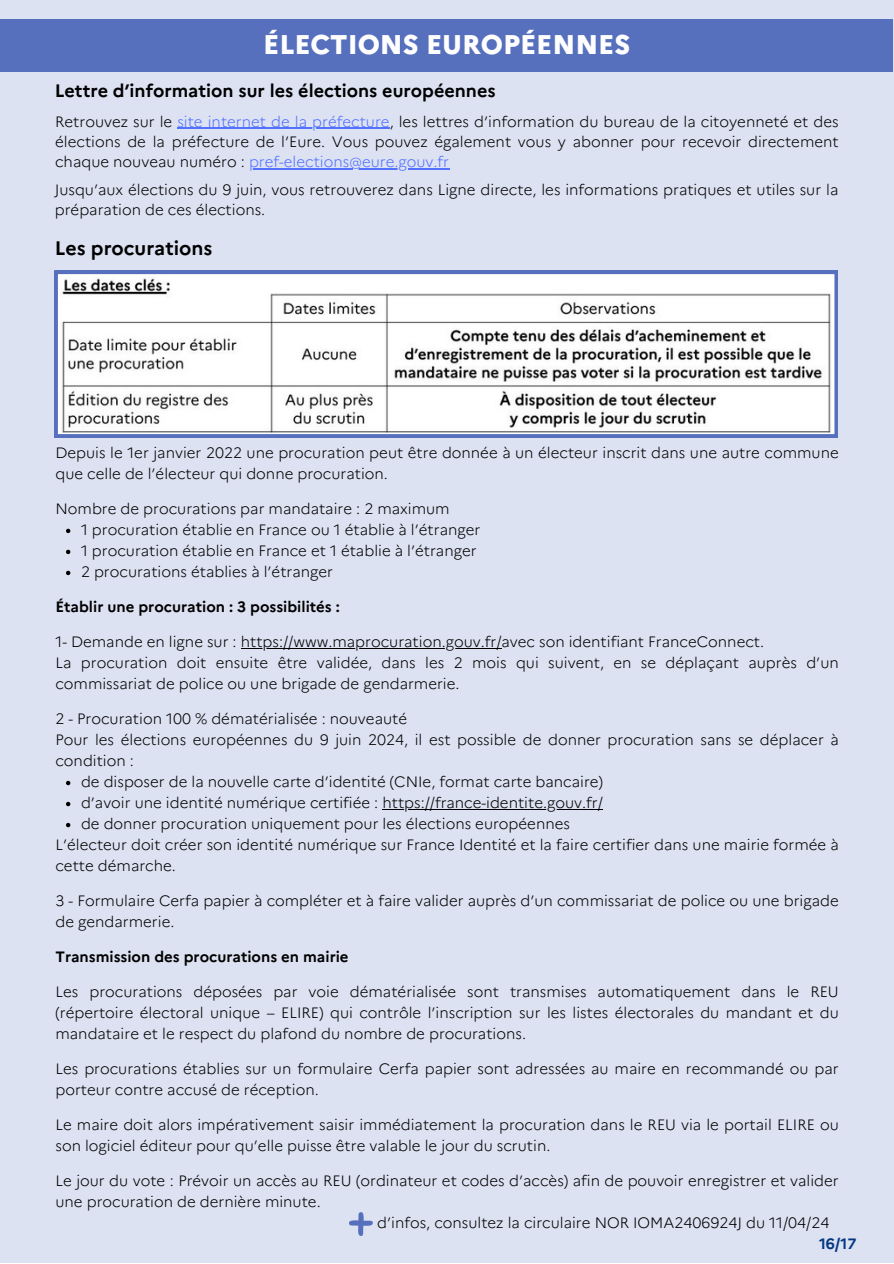
<style>
.page{position:relative;width:894px;height:1264px;background:#fff}
.page>*{position:absolute;margin:0;border:0;box-sizing:border-box;transform-origin:0 0}
.t1{font:800 27px "Marianne";color:#fefefe}
.t2{font:700 19.5px "Marianne";color:#000}
.t3{font:700 18px "Marianne";color:#000}
.t4{font:300 15px/21px "Marianne";color:#000}
.t5{font:700 15px "Marianne";color:#000}
.t6{font:700 15px "Marianne";color:#033782}
.s1{color:#5271ff}
</style>
<div class="page">
<div style="left:0;top:0;width:892px;height:1262px;background:#dde2f2"></div>
<div style="left:0;top:20px;width:892px;height:52px;background:#5770be"></div>
<svg style="left:54px;top:271px;width:783px;height:166px;background:#dedfe3"></svg>
<hr style="left:177px;top:128px;width:212px;height:1px;background:#5271ff">
<hr style="left:249px;top:168px;width:200px;height:1px;background:#5271ff">
<svg style="left:66px;top:528px;width:4px;height:5px"></svg>
<svg style="left:66px;top:549px;width:4px;height:5px"></svg>
<svg style="left:66px;top:570px;width:4px;height:5px"></svg>
<hr style="left:241px;top:647px;width:260px;height:1px;background:#000">
<svg style="left:66px;top:780px;width:4px;height:5px"></svg>
<svg style="left:66px;top:801px;width:4px;height:5px"></svg>
<hr style="left:382px;top:808px;width:220px;height:1px;background:#000">
<svg style="left:66px;top:822px;width:4px;height:5px"></svg>
<svg style="left:349px;top:1212px;width:24px;height:23px"></svg>
<h2 class="t1" style="left:263px;top:24px;width:368px">ÉLECTIONS EUROPÉENNES</h2>
<p class="t3" style="left:55px;top:80px;width:442px">Lettre d’information sur les élections européennes</p>
<p class="t4" style="left:55px;top:111px;width:784px">Retrouvez sur le <span class="s1">site internet de la préfecture</span>, les lettres d’information du bureau de la citoyenneté et des</p>
<p class="t4" style="left:55px;top:131px;width:784px;line-height:20.2px">élections de la préfecture de l’Eure. Vous pouvez également vous y abonner pour recevoir directement chaque nouveau numéro : <span class="s1">pref-elections@eure.gouv.fr</span></p>
<p class="t4" style="left:55px;top:179px;width:784px;line-height:20.2px">Jusqu’aux élections du 9 juin, vous retrouverez dans Ligne directe, les informations pratiques et utiles sur la préparation de ces élections.</p>
<p class="t2" style="left:55px;top:236px;width:159px">Les procurations</p>
<p class="t4" style="left:55px;top:442px;width:784px">Depuis le 1er janvier 2022 une procuration peut être donnée à un électeur inscrit dans une autre commune que celle de l’électeur qui donne procuration.</p>
<p class="t4" style="left:55px;top:498px;width:395px">Nombre de procurations par mandataire : 2 maximum</p>
<p class="t4" style="left:81px;top:519px;width:401px">1 procuration établie en France ou 1 établie à l’étranger</p>
<p class="t4" style="left:81px;top:540px;width:397px">1 procuration établie en France et 1 établie à l’étranger</p>
<h3 class="t4" style="left:81px;top:561px;width:253px">2 procurations établies à l’étranger</h3>
<p class="t5" style="left:55px;top:597px;width:286px">Établir une procuration : 3 possibilités :</p>
<p class="t4" style="left:55px;top:631px;width:710px">1- Demande en ligne sur : https://www.maprocuration.gouv.fr/avec son identifiant FranceConnect.</p>
<p class="t4" style="left:55px;top:652px;width:784px">La procuration doit ensuite être validée, dans les 2 mois qui suivent, en se déplaçant auprès d’un commissariat de police ou une brigade de gendarmerie.</p>
<p class="t4" style="left:55px;top:708px;width:353px">2 - Procuration 100 % dématérialisée : nouveauté</p>
<p class="t4" style="left:55px;top:729px;width:784px">Pour les élections européennes du 9 juin 2024, il est possible de donner procuration sans se déplacer à condition :</p>
<p class="t4" style="left:81px;top:771px;width:523px">de disposer de la nouvelle carte d’identité (CNIe, format carte bancaire)</p>
<p class="t4" style="left:81px;top:792px;width:523px">d’avoir une identité numérique certifiée : https://france-identite.gouv.fr/</p>
<p class="t4" style="left:81px;top:813px;width:490px">de donner procuration uniquement pour les élections européennes</p>
<p class="t4" style="left:55px;top:834px;width:784px">L’électeur doit créer son identité numérique sur France Identité et la faire certifier dans une mairie formée à cette démarche.</p>
<h3 class="t4" style="left:55px;top:890px;width:784px">3 - Formulaire Cerfa papier à compléter et à faire valider auprès d’un commissariat de police ou une brigade de gendarmerie.</h3>
<p class="t5" style="left:55px;top:947px;width:294px">Transmission des procurations en mairie</p>
<p class="t4" style="left:55px;top:981px;width:784px;text-align:justify">Les procurations déposées par voie dématérialisée sont transmises automatiquement dans le REU (répertoire électoral unique – ELIRE) qui contrôle l’inscription sur les listes électorales du mandant et du mandataire et le respect du plafond du nombre de procurations.</p>
<p class="t4" style="left:55px;top:1058px;width:784px">Les procurations établies sur un formulaire Cerfa papier sont adressées au maire en recommandé ou par porteur contre accusé de réception.</p>
<p class="t4" style="left:55px;top:1114px;width:784px">Le maire doit alors impérativement saisir immédiatement la procuration dans le REU via le portail ELIRE ou son logiciel éditeur pour qu’elle puisse être valable le jour du scrutin.</p>
<p class="t4" style="left:55px;top:1170px;width:784px">Le jour du vote : Prévoir un accès au REU (ordinateur et codes d’accès) afin de pouvoir enregistrer et valider une procuration de dernière minute.</p>
<h3 class="t4" style="left:377px;top:1212px;width:453px">d’infos, consultez la circulaire NOR IOMA2406924J du 11/04/24</h3>
<p class="t6" style="left:818px;top:1234px;width:39px">16/17</p>
</div>
